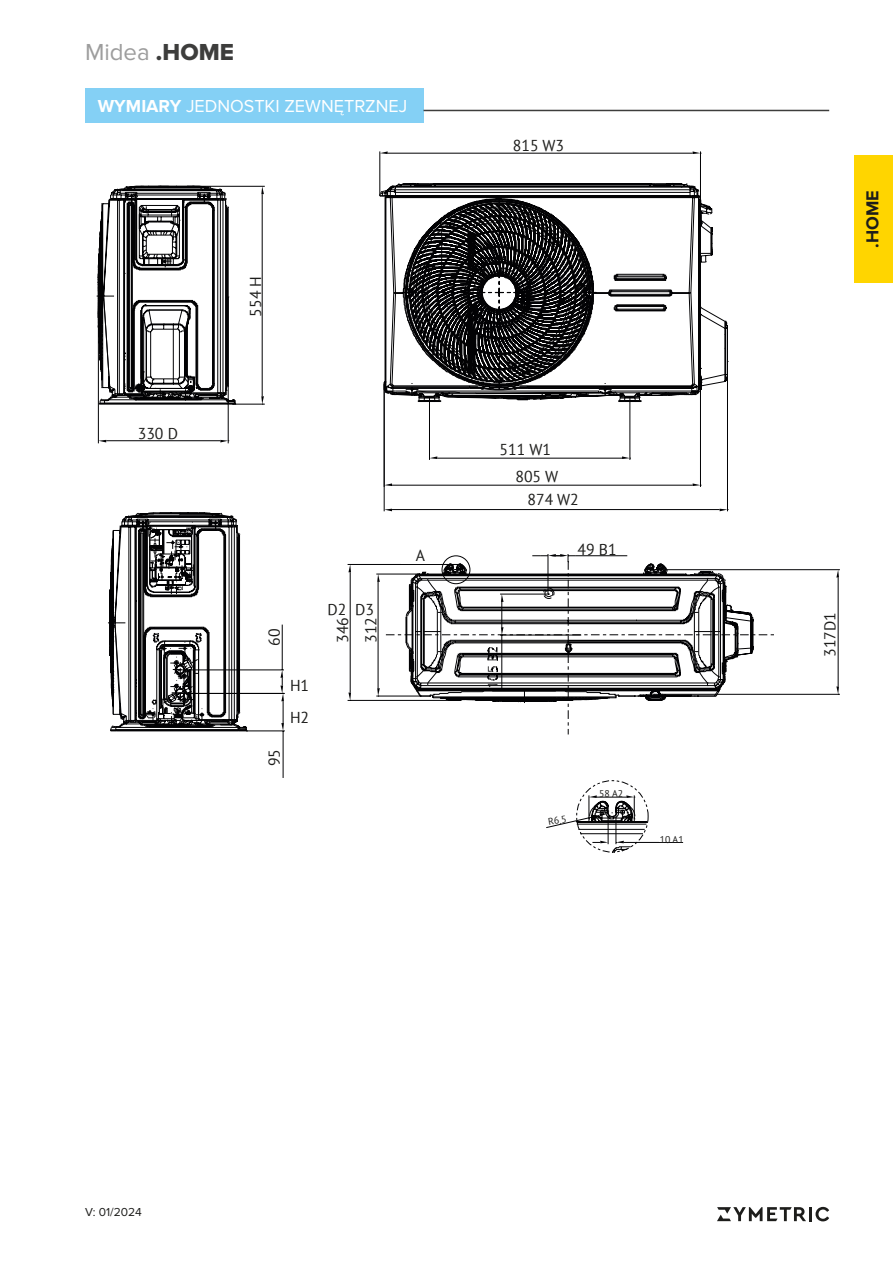
<style>
.page{position:relative;width:893px;height:1263px;background:#fff}
.page>*{position:absolute;margin:0;border:0;box-sizing:border-box;transform-origin:0 0}
.t1{font:24px "Proxima Nova";letter-spacing:-.005em;color:#9d9d9d}
.t2{font:18px "Proxima Nova";color:#fff}
.t3{font:700 18px "Proxima Nova";color:#1d1d1b}
.t4{font:15.75px/28.2px "PT Sans";color:#1d1d1b}
.t5{font:12px "Proxima Nova";color:#1d1d1b}
.t6{font:9.75px "PT Sans";color:#1d1d1b}
.s1{font-family:"Proxima Nova Extrabld";color:#3d3d3c}
.s2{font-weight:700}
</style>
<div class="page">
<hr style="left:809px;top:1207px;width:3px;height:14px;background:#1d1d1b">
<svg style="left:815px;top:1207px;width:14px;height:14px"></svg>
<svg style="left:717px;top:1207px;width:89px;height:14px"></svg>
<svg style="left:648px;top:563px;width:192px;height:138px"></svg>
<svg style="left:108px;top:512px;width:50px;height:220px"></svg>
<hr style="left:98px;top:282px;width:1px;height:161px;background:#020204">
<hr style="left:106px;top:440px;width:114px;height:1px;background:#020204">
<svg style="left:98px;top:440px;width:8px;height:2px"></svg>
<svg style="left:98px;top:185px;width:138px;height:220px"></svg>
<svg style="left:158px;top:186px;width:490px;height:592px"></svg>
<svg style="left:383px;top:563px;width:229px;height:215px"></svg>
<svg style="left:713px;top:314px;width:15px;height:71px"></svg>
<hr style="left:727px;top:361px;width:1px;height:150px;background:#020204">
<hr style="left:392px;top:509px;width:328px;height:1px;background:#020204">
<svg style="left:720px;top:509px;width:7px;height:2px"></svg>
<div style="left:442px;top:556px;width:28px;height:28px;border:1px solid #020204;border-radius:50%"></div>
<svg style="left:379px;top:151px;width:322px;height:412px"></svg>
<svg style="left:380px;top:151px;width:8px;height:3px"></svg>
<svg style="left:379px;top:183px;width:334px;height:278px"></svg>
<svg style="left:693px;top:151px;width:8px;height:3px"></svg>
<div style="left:239px;top:255px;width:20px;height:68px;background:#fff"></div>
<div style="left:260px;top:593px;width:20px;height:67px;background:#fff"></div>
<div style="left:327px;top:595px;width:20px;height:67px;background:#fff"></div>
<div style="left:355px;top:596px;width:21px;height:68px;background:#fff"></div>
<div style="left:815px;top:598px;width:21px;height:68px;background:#fff"></div>
<svg style="left:543px;top:753px;width:141px;height:100px"></svg>
<div style="left:584px;top:752px;width:57px;height:23px;background:#fff"></div>
<div style="left:260px;top:737px;width:20px;height:67px;background:#fff"></div>
<div style="left:129px;top:419px;width:67px;height:20px;background:#fff"></div>
<div style="left:491px;top:436px;width:67px;height:21px;background:#fff"></div>
<div style="left:503px;top:462px;width:67px;height:21px;background:#fff"></div>
<div style="left:519px;top:487px;width:67px;height:20px;background:#fff"></div>
<div style="left:578px;top:533px;width:67px;height:20px;background:#fff"></div>
<div style="left:401px;top:543px;width:39px;height:21px;background:#fff"></div>
<div style="left:287px;top:668px;width:39px;height:56px;background:#fff"></div>
<div style="left:85px;top:88px;width:339px;height:34px;background:#84d0f5"></div>
<hr style="left:423px;top:110px;width:406px;height:1px;background:#3d3d3c">
<div style="left:855px;top:155px;width:38px;height:128px;background:#ffd500"></div>
<h1 class="t1" style="left:85px;top:40px;width:150px">Midea <span class="s1">.HOME</span></h1>
<p class="t2" style="left:98px;top:98px;width:311px"><span class="s2">WYMIARY</span> JEDNOSTKI ZEWNĘTRZNEJ</p>
<p class="t4" style="left:242px;top:317px;width:42px;rotate:-90deg">554 H</p>
<p class="t4" style="left:513px;top:132px;width:53px">815 W3</p>
<p class="t3" style="left:863px;top:248px;width:59px;rotate:-90deg">.HOME</p>
<p class="t4" style="left:138px;top:419px;width:42px">330 D</p>
<p class="t4" style="left:260px;top:646px;width:19px;rotate:-90deg">60</p>
<p class="t4" style="left:260px;top:766px;width:19px;rotate:-90deg">95</p>
<p class="t4" style="left:290px;top:669px;width:21px;line-height:32px">H1<br>H2</p>
<p class="t4" style="left:416px;top:541px;width:11px">A</p>
<p class="t4" style="left:515px;top:436px;width:44px;line-height:27.2px;text-indent:-16px">511 W1<br>805 W</p>
<p class="t4" style="left:527px;top:485px;width:53px">874 W2</p>
<p class="t4" style="left:578px;top:535px;width:41px">49 B1</p>
<p class="t4" style="left:328px;top:595px;width:48px">D2 D3</p>
<p class="t4" style="left:329px;top:643px;width:27px;rotate:-90deg">346<br>312</p>
<p class="t4" style="left:816px;top:657px;width:46px;rotate:-90deg">317D1</p>
<p class="t6" style="left:547px;top:816px;width:20px;rotate:-10deg">R6.5</p>
<p class="t6" style="left:599px;top:788px;width:26px">58 A2</p>
<p class="t6" style="left:660px;top:833px;width:26px">10 A1</p>
<p class="t5" style="left:85px;top:1206px;width:58px">V: 01/2024</p>
</div>
